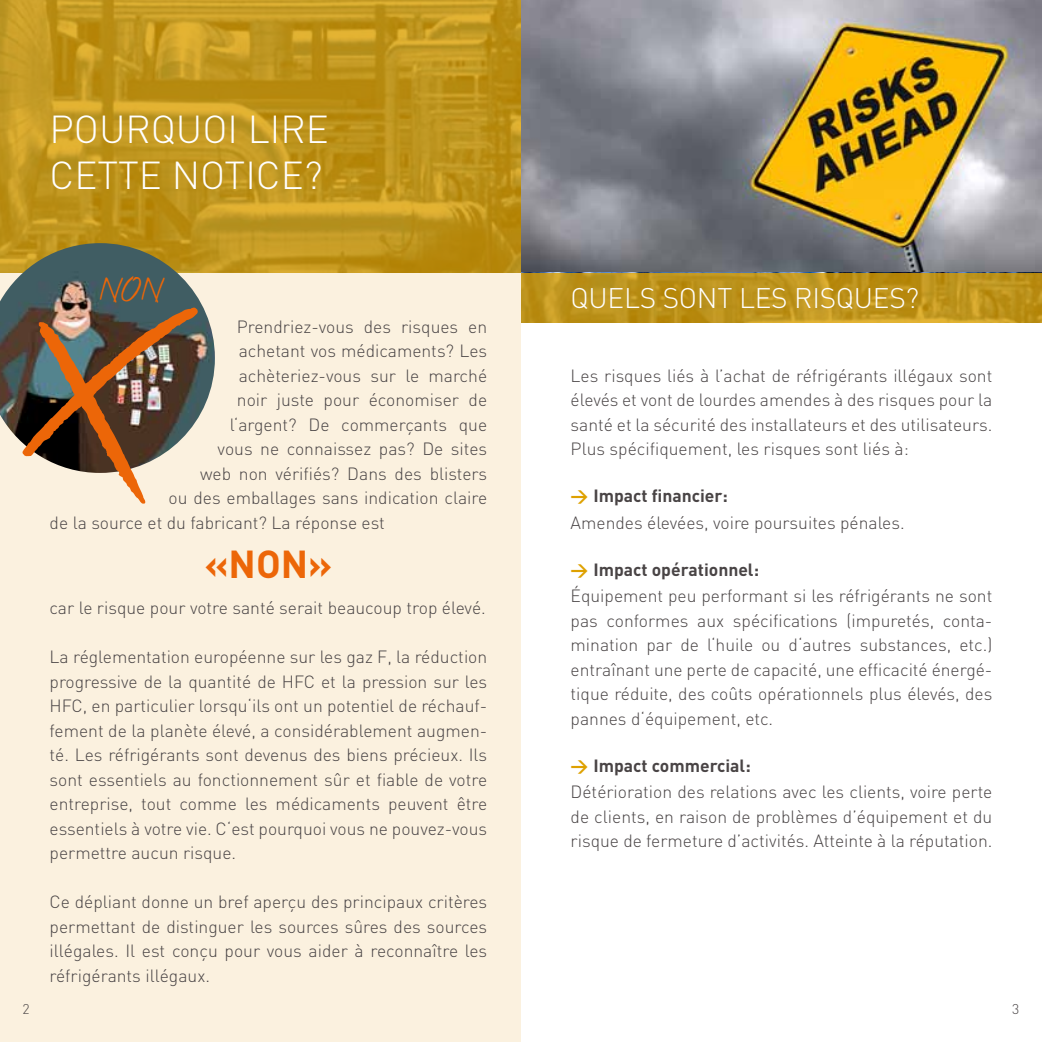
<style>
.page{position:relative;width:1042px;height:1042px;background:#fff}
.page>*{position:absolute;margin:0;border:0;box-sizing:border-box;transform-origin:0 0}
.t1{font:269.15px "Erazure";color:#ec6608}
.t2{font:300 38.5px/46.2px "DIN";color:#fff}
.t3{font:700 38.5px "DIN";color:#ec6608}
.t4{font:35px "Erazure";color:#ec6608}
.t5{font:300 28px "DIN";letter-spacing:-.01em;color:#fff}
.t6{font:300 17.5px/24.5px "DIN";color:#494445;text-align:justify}
.t7{font:300 14px "DIN";color:#494445}
.s1{font-weight:700;color:#dea100}
.s2{font-weight:700}
</style>
<div class="page">
<img style="left:521px;top:0;width:521px;height:273px">
<div style="left:0;top:271px;width:521px;height:771px;background:#fbf1df"></div>
<svg style="left:0;top:0;width:521px;height:273px;background:#c0951d"></svg>
<svg style="left:521px;top:273px;width:521px;height:49px;background:#be931b"></svg>
<img style="left:0;top:243px;width:215px;height:230px">
<h2 class="t2" style="left:50px;top:106px;width:281px">POURQUOI LIRE<br>CETTE NOTICE?</h2>
<h3 class="t4" style="left:99px;top:271px;width:64px">NON</h3>
<h1 class="t1" style="left:17px;top:266px;width:148px">X</h1>
<p class="t6" style="left:237px;top:314px;width:252px">Prendriez-vous des risques en</p>
<p class="t6" style="left:239px;top:338px;width:250px">achetant vos médicaments? Les</p>
<p class="t6" style="left:239px;top:363px;width:250px">achèteriez-vous sur le marché</p>
<p class="t6" style="left:237px;top:387px;width:252px">noir juste pour économiser de</p>
<p class="t6" style="left:230px;top:412px;width:259px">l‘argent? De commerçants que</p>
<p class="t6" style="left:218px;top:436px;width:271px">vous ne connaissez pas? De sites</p>
<p class="t6" style="left:200px;top:461px;width:289px">web non vérifiés? Dans des blisters</p>
<p class="t6" style="left:169px;top:485px;width:320px">ou des emballages sans indication claire</p>
<p class="t6" style="left:50px;top:510px;width:337px">de la source et du fabricant? La réponse est</p>
<h2 class="t3" style="left:204px;top:538px;width:129px">«NON»</h2>
<p class="t6" style="left:50px;top:596px;width:438px">car le risque pour votre santé serait beaucoup trop élevé.</p>
<p class="t6" style="left:50px;top:645px;width:439px">La réglementation européenne sur les gaz F, la réduction progressive de la quantité de HFC et la pression sur les HFC, en particulier lorsqu‘ils ont un potentiel de réchauf&shy;fement de la planète élevé, a considérablement augmen&shy;té. Les réfrigérants sont devenus des biens précieux. Ils sont essentiels au fonctionnement sûr et fiable de votre entreprise, tout comme les médicaments peuvent être essentiels à votre vie. C‘est pourquoi vous ne pouvez-vous permettre aucun risque.</p>
<p class="t6" style="left:50px;top:890px;width:439px">Ce dépliant donne un bref aperçu des principaux critères permettant de distinguer les sources sûres des sources illégales. Il est conçu pour vous aider à reconnaître les réfrigérants illégaux.</p>
<h3 class="t5" style="left:570px;top:280px;width:350px">QUELS SONT LES RISQUES?</h3>
<p class="t6" style="left:570px;top:363px;width:423px">Les risques liés à l’achat de réfrigérants illégaux sont élevés et vont de lourdes amendes à des risques pour la santé et la sécurité des installateurs et des utilisateurs.<br>Plus spécifiquement, les risques sont liés à:</p>
<p class="t6" style="left:570px;top:483px;width:336px;line-height:26.2px"><span class="s1">&gt;</span> <span class="s2">Impact financier:<br></span>Amendes élevées, voire poursuites pénales.</p>
<p class="t6" style="left:570px;top:556px;width:423px;line-height:26.2px"><span class="s1">&gt;</span> <span class="s2">Impact opérationnel:<br></span>Équipement peu performant si les réfrigérants ne sont</p>
<p class="t6" style="left:570px;top:608px;width:423px">pas conformes aux spécifications (impuretés, conta&shy;mination par de l‘huile ou d‘autres substances, etc.) entraînant une perte de capacité, une efficacité énergé&shy;tique réduite, des coûts opérationnels plus élevés, des pannes d‘équipement, etc.</p>
<p class="t6" style="left:570px;top:752px;width:423px;line-height:26.2px"><span class="s1">&gt;</span> <span class="s2">Impact commercial:<br></span>Détérioration des relations avec les clients, voire perte</p>
<p class="t6" style="left:570px;top:804px;width:423px">de clients, en raison de problèmes d’équipement et du risque de fermeture d’activités. Atteinte à la réputation.</p>
<p class="t7" style="left:23px;top:1000px;width:9px">2</p>
<p class="t7" style="left:1012px;top:1000px;width:9px">3</p>
</div>
